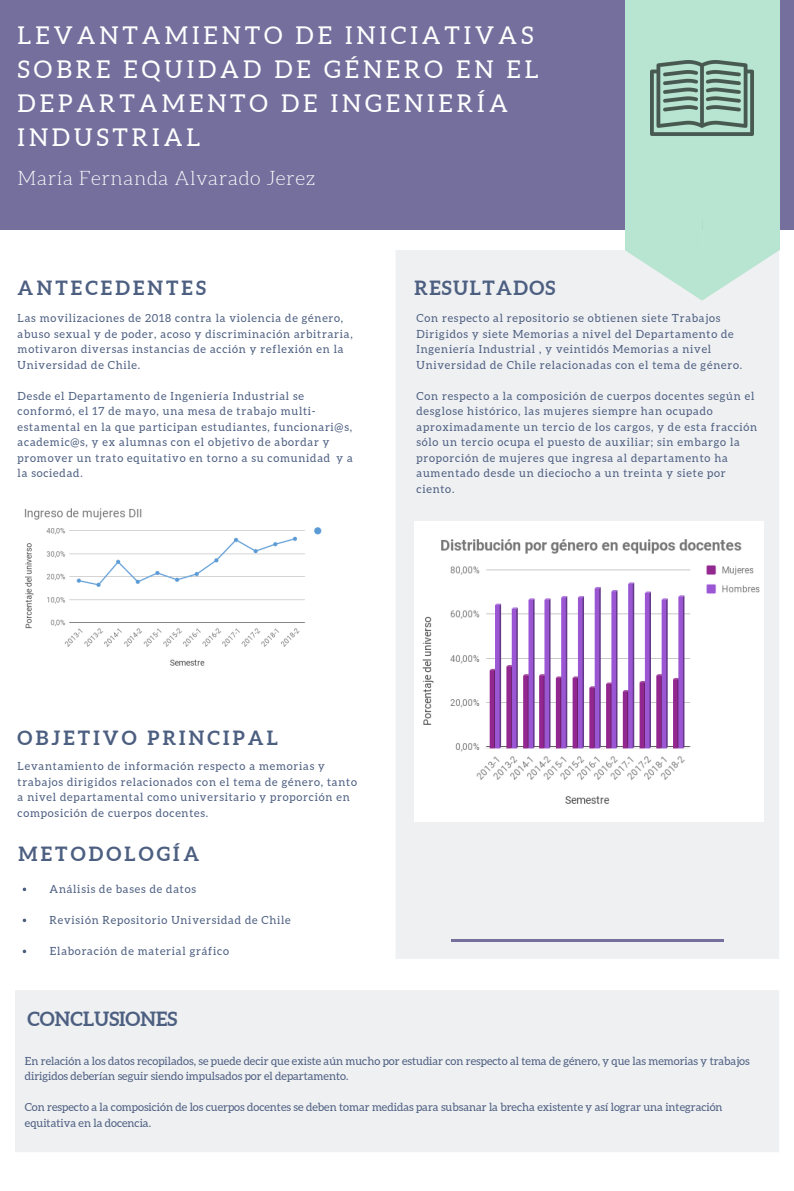
<style>
.page{position:relative;width:794px;height:1191px;background:#fff}
.page>*{position:absolute;margin:0;border:0;box-sizing:border-box;transform-origin:0 0}
.t1{font:24.5px/33.9px "Aleo";letter-spacing:.16em;color:#fff}
.t2{font:700 19.6px "Aleo";letter-spacing:.16em;color:#4d5f81}
.t3{font:300 19.6px "Aleo";letter-spacing:.03em;color:#fff}
.t4{font:700 19.6px "Aleo";color:#4d5f81}
.t5{font:700 19.6px "Aleo";letter-spacing:.07em;color:#4d5f81}
.t6{font:11.2px/15.5px "Aleo";letter-spacing:.07em;color:#4d5f81}
.t7{font:11.2px/15.5px "Aleo";color:#4d5f81}
</style>
<div class="page">
<div style="left:0;top:0;width:794px;height:229px;background:#756f9d"></div>
<div style="left:396px;top:250px;width:383px;height:708px;background:#eff0f2"></div>
<div style="left:625px;top:0;width:154px;height:220px;background:#b8e5d1"></div>
<svg style="left:625px;top:220px;width:154px;height:80px"></svg>
<hr style="left:451px;top:939px;width:272px;height:2px;background:#756f9d">
<div style="left:15px;top:990px;width:764px;height:162px;background:#eff0f2"></div>
<svg style="left:23px;top:887px;width:3px;height:4px"></svg>
<svg style="left:23px;top:918px;width:3px;height:4px"></svg>
<svg style="left:23px;top:949px;width:3px;height:4px"></svg>
<img style="left:24px;top:508px;width:298px;height:158px">
<img style="left:414px;top:521px;width:349px;height:300px">
<img style="left:650px;top:60px;width:104px;height:76px">
<h1 class="t1" style="left:18px;top:19px;width:523px">LEVANTAMIENTO DE INICIATIVAS<br>SOBRE EQUIDAD DE GÉNERO EN EL<br>DEPARTAMENTO DE INGENIERÍA<br>INDUSTRIAL</h1>
<h2 class="t3" style="left:18px;top:167px;width:299px">María Fernanda Alvarado Jerez</h2>
<h2 class="t2" style="left:18px;top:276px;width:190px">ANTECEDENTES</h2>
<p class="t6" style="left:18px;top:310px;width:337px">Las movilizaciones de 2018 contra la violencia de género, abuso sexual y de poder, acoso y discriminación arbitraria, motivaron diversas instancias de acción y reflexión en la Universidad de Chile.</p>
<p class="t6" style="left:18px;top:388px;width:337px">Desde el Departamento de Ingeniería Industrial se conformó, el 17 de mayo, una mesa de trabajo multi&shy;estamental en la que participan estudiantes, funcionari@s, academic@s, y ex alumnas con el objetivo de abordar y promover un trato equitativo en torno a su comunidad y a la sociedad.</p>
<h2 class="t5" style="left:414px;top:276px;width:142px">RESULTADOS</h2>
<p class="t6" style="left:416px;top:310px;width:327px">Con respecto al repositorio se obtienen siete Trabajos Dirigidos y siete Memorias a nivel del Departamento de Ingeniería Industrial , y veintidós Memorias a nivel Universidad de Chile relacionadas con el tema de género.</p>
<p class="t6" style="left:416px;top:388px;width:342px">Con respecto a la composición de cuerpos docentes según el desglose histórico, las mujeres siempre han ocupado aproximadamente un tercio de los cargos, y de esta fracción sólo un tercio ocupa el puesto de auxiliar; sin embargo la proporción de mujeres que ingresa al departamento ha aumentado desde un dieciocho a un treinta y siete por ciento.</p>
<h2 class="t2" style="left:18px;top:727px;width:262px">OBJETIVO PRINCIPAL</h2>
<p class="t6" style="left:18px;top:758px;width:341px">Levantamiento de información respecto a memorias y trabajos dirigidos relacionados con el tema de género, tanto a nivel departamental como universitario y proporción en composición de cuerpos docentes.</p>
<h2 class="t2" style="left:19px;top:842px;width:182px">METODOLOGÍA</h2>
<p class="t6" style="left:50px;top:881px;width:148px">Análisis de bases de datos</p>
<p class="t6" style="left:50px;top:912px;width:243px">Revisión Repositorio Universidad de Chile</p>
<p class="t6" style="left:50px;top:943px;width:180px">Elaboración de material gráfico</p>
<h2 class="t4" style="left:28px;top:1007px;width:151px">CONCLUSIONES</h2>
<p class="t7" style="left:25px;top:1053px;width:726px">En relación a los datos recopilados, se puede decir que existe aún mucho por estudiar con respecto al tema de género, y que las memorias y trabajos dirigidos deberían seguir siendo impulsados por el departamento.</p>
<p class="t7" style="left:25px;top:1099px;width:699px">Con respecto a la composición de los cuerpos docentes se deben tomar medidas para subsanar la brecha existente y así lograr una integración equitativa en la docencia.</p>
</div>
